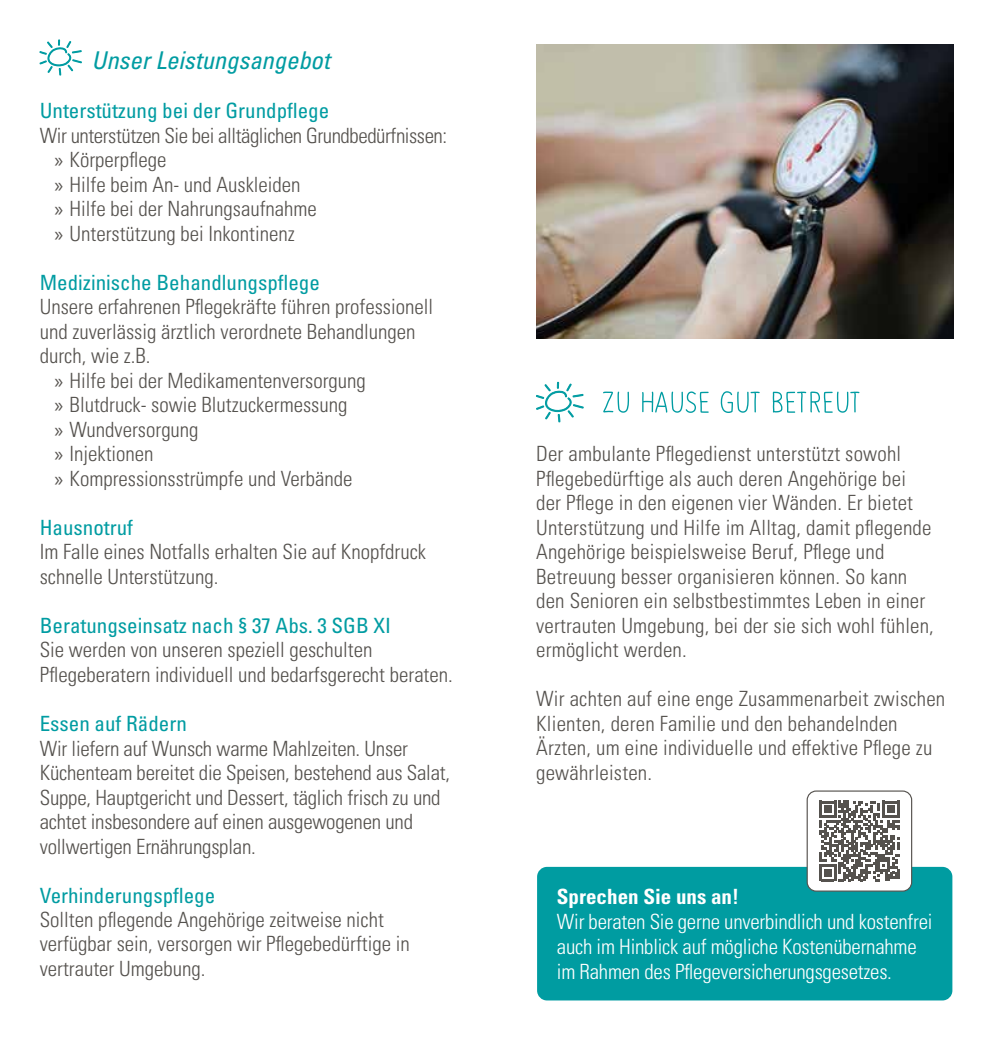
<style>
.page{position:relative;width:993px;height:1042px;background:#fff}
.page>*{position:absolute;margin:0;border:0;box-sizing:border-box;transform-origin:0 0}
.t1{font:italic condensed 24.5px "Univers LT Pro";color:#009ca2}
.t2{font:300 condensed 21px/24.5px "Univers LT Pro";color:#55524e}
.t3{font:condensed 21px "Univers LT Pro";color:#009ca2}
.t4{font:300 condensed 21px/25.2px "Univers LT Pro";letter-spacing:-.01em;color:#fff}
.t5{font:700 condensed 21px "Univers LT Pro";color:#fff}
.s1{font-family:"Myriad Pro";font-weight:400;font-stretch:normal}
</style>
<div class="page">
<svg style="left:39px;top:40px;width:43px;height:36px"></svg>
<img style="left:536px;top:45px;width:416px;height:294px">
<div style="left:537px;top:867px;width:415px;height:133px;background:#009ca1;border-radius:10px"></div>
<div style="left:806px;top:791px;width:105px;height:100px;background:#fff;border-radius:9px"></div>
<svg style="left:819px;top:801px;width:80px;height:80px"></svg>
<div style="left:806px;top:790px;width:105px;height:101px;border:1px solid #55524e;border-radius:9px"></div>
<svg style="left:603px;top:391px;width:256px;height:22px"></svg>
<svg style="left:536px;top:381px;width:47px;height:41px"></svg>
<p class="t1" style="left:91px;top:45px;width:240px">Unser Leistungsangebot</p>
<p class="t3" style="left:40px;top:97px;width:291px">Unterstützung bei der Grundpflege</p>
<p class="t2" style="left:55px;top:122px;width:394px;text-indent:-15px">Wir unterstützen Sie bei alltäglichen Grundbedürfnissen: <span class="s1">»</span> Körperpflege<br><span class="s1">»</span> Hilfe beim An- und Auskleiden<br><span class="s1">»</span> Hilfe bei der Nahrungsaufnahme<br><span class="s1">»</span> Unterstützung bei Inkontinenz</p>
<p class="t3" style="left:40px;top:269px;width:281px">Medizinische Behandlungspflege</p>
<p class="t2" style="left:40px;top:293px;width:394px">Unsere erfahrenen Pflegekräfte führen professionell</p>
<p class="t2" style="left:40px;top:318px;width:377px">und zuverlässig ärztlich verordnete Behandlungen</p>
<p class="t2" style="left:40px;top:342px;width:112px">durch, wie z.B.</p>
<p class="t2" style="left:55px;top:367px;width:313px"><span class="s1">»</span> Hilfe bei der Medikamentenversorgung</p>
<p class="t2" style="left:55px;top:391px;width:294px"><span class="s1">»</span> Blutdruck- sowie Blutzuckermessung</p>
<p class="t2" style="left:55px;top:416px;width:145px"><span class="s1">»</span> Wundversorgung</p>
<p class="t2" style="left:55px;top:441px;width:100px"><span class="s1">»</span> Injektionen</p>
<p class="t2" style="left:55px;top:465px;width:299px"><span class="s1">»</span> Kompressionsstrümpfe und Verbände</p>
<p class="t3" style="left:40px;top:514px;width:95px">Hausnotruf</p>
<p class="t2" style="left:40px;top:539px;width:387px">Im Falle eines Notfalls erhalten Sie auf Knopfdruck schnelle Unterstützung.</p>
<p class="t3" style="left:40px;top:612px;width:353px">Beratungseinsatz nach § 37 Abs. 3 SGB XI</p>
<p class="t2" style="left:40px;top:637px;width:414px">Sie werden von unseren speziell geschulten<br>Pflegeberatern individuell und bedarfsgerecht beraten.</p>
<p class="t3" style="left:40px;top:710px;width:148px">Essen auf Rädern</p>
<p class="t2" style="left:40px;top:735px;width:411px">Wir liefern auf Wunsch warme Mahlzeiten. Unser Küchenteam bereitet die Speisen, bestehend aus Salat, Suppe, Hauptgericht und Dessert, täglich frisch zu und achtet insbesondere auf einen ausgewogenen und vollwertigen Ernährungsplan.</p>
<p class="t3" style="left:40px;top:882px;width:177px">Verhinderungspflege</p>
<p class="t2" style="left:40px;top:906px;width:371px">Sollten pflegende Angehörige zeitweise nicht verfügbar sein, versorgen wir Pflegebedürftige in vertrauter Umgebung.</p>
<p class="t2" style="left:536px;top:440px;width:399px">Der ambulante Pflegedienst unterstützt sowohl Pflegebedürftige als auch deren Angehörige bei der Pflege in den eigenen vier Wänden. Er bietet Unterstützung und Hilfe im Alltag, damit pflegende Angehörige beispielsweise Beruf, Pflege und Betreuung besser organisieren können. So kann den Senioren ein selbstbestimmtes Leben in einer vertrauten Umgebung, bei der sie sich wohl fühlen, ermöglicht werden.</p>
<p class="t2" style="left:536px;top:685px;width:410px">Wir achten auf eine enge Zusammenarbeit zwischen Klienten, deren Familie und den behandelnden Ärzten, um eine individuelle und effektive Pflege zu gewährleisten.</p>
<p class="t5" style="left:556px;top:883px;width:183px">Sprechen Sie uns an!</p>
<p class="t4" style="left:556px;top:908px;width:377px">Wir beraten Sie gerne unverbindlich und kostenfrei auch im Hinblick auf mögliche Kostenübernahme im Rahmen des Pflegeversicherungsgesetzes.</p>
</div>
